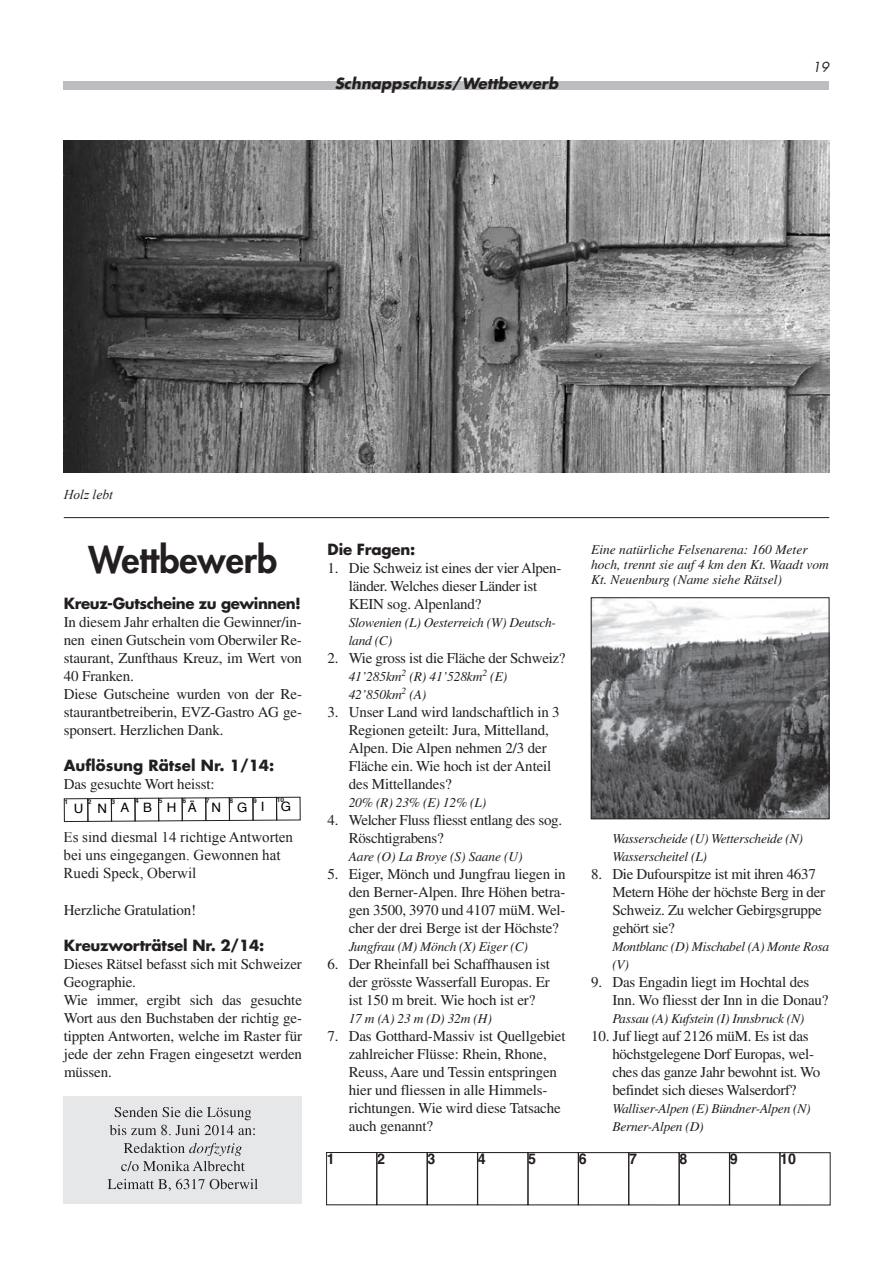
<style>
.page{position:relative;width:893px;height:1263px;background:#fff}
.page>*{position:absolute;margin:0;border:0;box-sizing:border-box;transform-origin:0 0}
.t1{font:800 36px "Futura";color:#231f20}
.t2{font:15px/18px "Times";letter-spacing:-.01em;color:#231f20}
.t3{font:700 15px "Futura";letter-spacing:-.015em;color:#231f20}
.t4{font:15px/18px "Times New Roman";color:#231f20}
.t5{font:italic 700 15px "Futura";color:#231f20}
.t6{font:700 14.85px "Helvetica";color:#231f20;scale:.96 1}
.t7{font:italic 13.5px/18px "Times";letter-spacing:-.02em;color:#231f20}
.t8{font:italic 13.5px/15px "Times";color:#231f20}
.t9{font:italic 13.5px "Times New Roman";color:#231f20}
.t10{font:italic 13.5px "Futura";color:#231f20}
.t11{font:12.9px "Helvetica";letter-spacing:1.045em;color:#000}
.t12{font:700 6.45px "Helvetica";color:#231f20}
.s1{color:#ee3d56}
</style>
<div class="page">
<div style="left:64px;top:81px;width:765px;height:8px;background:#bcbdc0"></div>
<img style="left:64px;top:140px;width:765px;height:332px">
<div style="left:326px;top:1152px;width:51px;height:53px;border:1px solid #231f20"></div>
<div style="left:427px;top:1152px;width:51px;height:53px;border:1px solid #231f20"></div>
<div style="left:478px;top:1152px;width:50px;height:53px;border:1px solid #231f20"></div>
<div style="left:528px;top:1152px;width:50px;height:53px;border:1px solid #231f20"></div>
<div style="left:578px;top:1152px;width:51px;height:53px;border:1px solid #231f20"></div>
<div style="left:679px;top:1152px;width:50px;height:53px;border:1px solid #231f20"></div>
<div style="left:729px;top:1152px;width:51px;height:53px;border:1px solid #231f20"></div>
<div style="left:64px;top:1096px;width:238px;height:107px;background:#e6e7e9"></div>
<svg style="left:110px;top:1107px;width:142px;height:28px"></svg>
<svg style="left:124px;top:1143px;width:121px;height:28px"></svg>
<svg style="left:108px;top:1179px;width:150px;height:10px"></svg>
<div style="left:64px;top:798px;width:24px;height:24px;border:1px solid #231f20"></div>
<div style="left:88px;top:798px;width:24px;height:23px;border:1px solid #231f20"></div>
<div style="left:111px;top:798px;width:24px;height:23px;border:1px solid #231f20"></div>
<div style="left:135px;top:798px;width:24px;height:23px;border:1px solid #231f20"></div>
<div style="left:182px;top:798px;width:24px;height:23px;border:1px solid #231f20"></div>
<div style="left:229px;top:797px;width:24px;height:23px;border:1px solid #231f20"></div>
<div style="left:253px;top:797px;width:24px;height:23px;border:1px solid #231f20"></div>
<img style="left:593px;top:600px;width:234px;height:217px">
<div style="left:591px;top:598px;width:238px;height:221px;border:1px solid #231f20"></div>
<div style="left:161px;top:1120px;width:13px;height:15px;background:#e6e7e9"></div>
<hr style="left:64px;top:517px;width:765px;height:1px;background:#231f20">
<p class="t5" style="left:335px;top:73px;width:225px">Schnappschuss/Wettbewerb</p>
<p class="t10" style="left:813px;top:58px;width:18px">19</p>
<p class="t9" style="left:64px;top:485px;width:51px">Holz lebt</p>
<h1 class="t1" style="left:88px;top:535px;width:190px">Wettbewerb</h1>
<p class="t3" style="left:64px;top:593px;width:239px">Kreuz-Gutscheine zu gewinnen!</p>
<p class="t2" style="left:64px;top:613px;width:240px">In diesem Jahr erhalten die Gewinner/in&shy;nen einen Gutschein vom Oberwiler Re&shy;staurant, Zunfthaus Kreuz, im Wert von 40 Franken.<br>Diese Gutscheine wurden von der Re&shy;staurantbetreiberin, EVZ-Gastro AG ge&shy;sponsert. Herzlichen Dank.</p>
<p class="t3" style="left:64px;top:755px;width:212px">Auflösung Rätsel Nr. 1/14:</p>
<p class="t2" style="left:64px;top:775px;width:152px">Das gesuchte Wort heisst:</p>
<p class="t12" style="left:64px;top:796px;width:5px">1</p>
<p class="t12" style="left:88px;top:796px;width:5px">2</p>
<p class="t12" style="left:112px;top:796px;width:5px">3</p>
<p class="t12" style="left:135px;top:796px;width:5px">4</p>
<p class="t12" style="left:159px;top:796px;width:5px">5</p>
<p class="t12" style="left:182px;top:795px;width:5px">6</p>
<p class="t12" style="left:206px;top:795px;width:5px">7</p>
<p class="t12" style="left:229px;top:795px;width:5px">8</p>
<p class="t12" style="left:253px;top:795px;width:5px">9</p>
<p class="t12" style="left:277px;top:795px;width:9px">10</p>
<p class="t11" style="left:74px;top:797px;width:219px">UNABHÄN GI G</p>
<p class="t4" style="left:64px;top:828px;width:231px">Es sind diesmal 14 richtige Antworten bei uns eingegangen. Gewonnen hat<br>Ruedi Speck, Oberwil</p>
<p class="t2" style="left:64px;top:829px;width:240px;text-indent:50px"><span class="s1">XX</span> richtige Antworten bei uns eingegangen. Gewo nen hat: <span class="s1">xxxxxxxx xxxxxxx</span></p>
<p class="t2" style="left:64px;top:901px;width:134px">Herzliche Gratulation!</p>
<p class="t3" style="left:64px;top:935px;width:202px">Kreuzworträtsel Nr. 2/14:</p>
<p class="t2" style="left:64px;top:955px;width:240px">Dieses Rätsel befasst sich mit Schweizer<br>Geographie.<br>Wie immer, ergibt sich das gesuchte<br>Wort aus den Buchstaben der richtig ge&shy;tippten Antworten, welche im Raster für jede der zehn Fragen eingesetzt werden müssen.</p>
<p class="t4" style="left:161px;top:1120px;width:13px">8.</p>
<p class="t3" style="left:328px;top:539px;width:89px">Die Fragen:</p>
<p class="t2" style="left:349px;top:559px;width:214px;text-indent:-21px">1. Die Schweiz ist eines der vier Alpen&shy;länder. Welches dieser Länder ist<br>KEIN sog. Alpenland?</p>
<p class="t7" style="left:349px;top:613px;width:209px">Slowenien (L) Oesterreich (W) Deutsch&shy;land (C)</p>
<p class="t2" style="left:327px;top:649px;width:240px">2. Wie gross ist die Fläche der Schweiz?</p>
<p class="t7" style="left:349px;top:667px;width:160px">41’285km<sup>2</sup> (R) 41’528km<sup>2</sup> (E)<br>42’850km<sup>2</sup> (A)</p>
<p class="t2" style="left:349px;top:703px;width:213px;text-indent:-21px">3. Unser Land wird landschaftlich in 3<br>Regionen geteilt: Jura, Mittelland,<br>Alpen. Die Alpen nehmen 2/3 der<br>Fläche ein. Wie hoch ist der Anteil des Mittellandes?</p>
<p class="t7" style="left:349px;top:793px;width:139px">20% (R) 23% (E) 12% (L)</p>
<p class="t2" style="left:349px;top:811px;width:215px;text-indent:-21px">4. Welcher Fluss fliesst entlang des sog.<br>Röschtigrabens?</p>
<p class="t7" style="left:349px;top:847px;width:176px">Aare (O) La Broye (S) Saane (U)</p>
<p class="t2" style="left:349px;top:865px;width:218px;text-align:justify;text-indent:-21px">5. Eiger, Mönch und Jungfrau liegen in den Berner-Alpen. Ihre Höhen betra&shy;gen 3500, 3970 und 4107 müM. Wel&shy;cher der drei Berge ist der Höchste?</p>
<p class="t7" style="left:349px;top:937px;width:181px">Jungfrau (M) Mönch (X) Eiger (C)</p>
<p class="t2" style="left:349px;top:955px;width:203px;text-align:justify;text-indent:-21px">6. Der Rheinfall bei Schaffhausen ist der grösste Wasserfall Europas. Er ist 150 m breit. Wie hoch ist er?</p>
<p class="t7" style="left:349px;top:1009px;width:145px">17 m (A) 23 m (D) 32m (H)</p>
<p class="t2" style="left:349px;top:1027px;width:218px;text-indent:-21px">7. Das Gotthard-Massiv ist Quellgebiet zahlreicher Flüsse: Rhein, Rhone,<br>Reuss, Aare und Tessin entspringen hier und fliessen in alle Himmels&shy;richtungen. Wie wird diese Tatsache auch genannt?</p>
<p class="t6" style="left:327px;top:1145px;width:10px">1</p>
<p class="t6" style="left:377px;top:1145px;width:10px">2</p>
<p class="t6" style="left:427px;top:1145px;width:10px">3</p>
<p class="t6" style="left:478px;top:1145px;width:10px">4</p>
<p class="t6" style="left:528px;top:1145px;width:10px">5</p>
<p class="t6" style="left:579px;top:1145px;width:10px">6</p>
<p class="t6" style="left:629px;top:1145px;width:10px">7</p>
<p class="t6" style="left:679px;top:1145px;width:10px">8</p>
<p class="t6" style="left:730px;top:1145px;width:10px">9</p>
<p class="t6" style="left:780px;top:1146px;width:18px">10</p>
<p class="t8" style="left:591px;top:542px;width:239px">Eine natürliche Felsenarena: 160 Meter hoch, trennt sie auf 4 km den Kt. Waadt vom<br>Kt. Neuenburg (Name siehe Rätsel)</p>
<p class="t7" style="left:612px;top:829px;width:192px">Wasserscheide (U) Wetterscheide (N)<br>Wasserscheitel (L)</p>
<p class="t2" style="left:612px;top:865px;width:214px;text-indent:-21px">8. Die Dufourspitze ist mit ihren 4637<br>Metern Höhe der höchste Berg in der<br>Schweiz. Zu welcher Gebirgsgruppe gehört sie?</p>
<p class="t7" style="left:612px;top:937px;width:218px">Montblanc (D) Mischabel (A) Monte Rosa (V)</p>
<p class="t2" style="left:612px;top:973px;width:218px;text-indent:-21px">9. Das Engadin liegt im Hochtal des<br>Inn. Wo fliesst der Inn in die Donau?</p>
<p class="t7" style="left:612px;top:1009px;width:193px">Passau (A) Kufstein (I) Innsbruck (N)</p>
<p class="t2" style="left:612px;top:1027px;width:209px;text-indent:-21px">10. Juf liegt auf 2126 müM. Es ist das höchstgelegene Dorf Europas, wel&shy;ches das ganze Jahr bewohnt ist. Wo befindet sich dieses Walserdorf?</p>
<p class="t7" style="left:612px;top:1099px;width:200px">Walliser-Alpen (E) Bündner-Alpen (N)<br>Berner-Alpen (D)</p>
</div>
